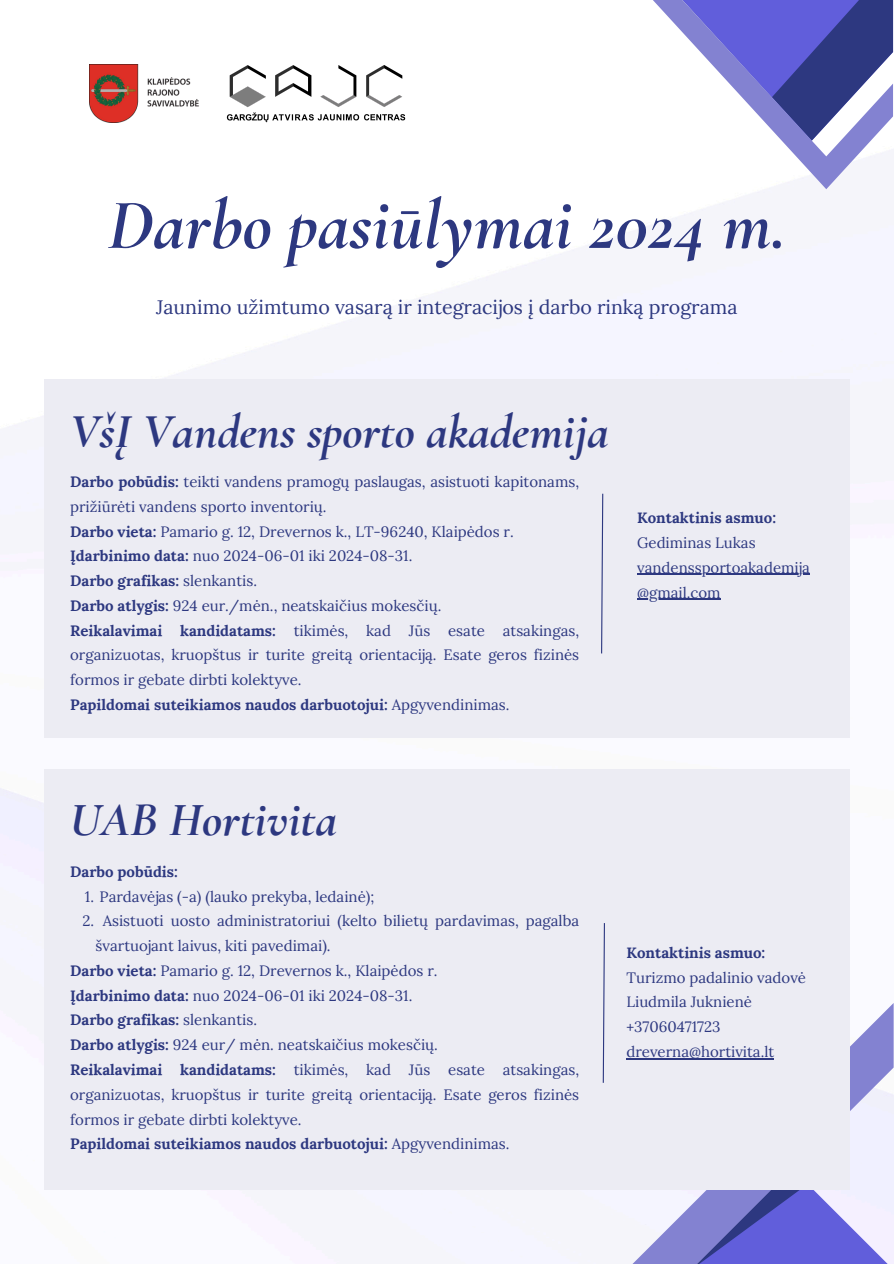
<style>
.page{position:relative;width:894px;height:1264px;background:#fff}
.page>*{position:absolute;margin:0;border:0;box-sizing:border-box;transform-origin:0 0}
.t1{font:italic 700 71.55px "Cormorant Garamond";color:#2d3880}
.t2{font:italic 700 49.05px "Cormorant Garamond";color:#2d3880}
.t3{font:19.65px "Lora";color:#2d3880}
.t4{font:15px/24.8px "Lora";color:#2d3880}
.t5{font:700 15px "Lora";color:#2d3880}
.s1{font-weight:700}
.s2{font-weight:400}
</style>
<div class="page">
<img style="left:0;top:0;width:893px;height:1190px">
<svg style="left:650px;top:0;width:242px;height:189px"></svg>
<svg style="left:626px;top:1002px;width:267px;height:261px;fill:#f0f0fa"></svg>
<svg style="left:691px;top:1168px;width:202px;height:95px"></svg>
<img style="left:89px;top:64px;width:121px;height:58px">
<img style="left:226px;top:64px;width:179px;height:58px">
<div style="left:44px;top:380px;width:804px;height:358px;background:#ececf3"></div>
<hr style="left:637px;top:574px;width:172px;height:1px;background:#2d3880">
<hr style="left:637px;top:598px;width:83px;height:1px;background:#2d3880">
<svg style="left:601px;top:493px;width:2px;height:161px"></svg>
<div style="left:44px;top:769px;width:804px;height:420px;background:#ececf3"></div>
<hr style="left:626px;top:1058px;width:148px;height:1px;background:#2d3880">
<svg style="left:602px;top:923px;width:3px;height:160px"></svg>
<p class="t1" style="left:107px;top:182px;width:680px">Darbo pasiūlymai 2024 m.</p>
<h1 class="t3" style="left:156px;top:294px;width:582px">Jaunimo užimtumo vasarą ir integracijos į darbo rinką programa</h1>
<h3 class="t2" style="left:70px;top:402px;width:540px">VšĮ Vandens sporto akademija</h3>
<h2 class="t4" style="left:70px;top:469px;width:510px"><span class="s1">Darbo pobūdis:</span> teikti vandens pramogų paslaugas, asistuoti kapitonams, prižiūrėti vandens sporto inventorių.</h2>
<p class="t4" style="left:70px;top:518px;width:445px"><span class="s1">Darbo vieta:</span> Pamario g. 12, Drevernos k., LT-96240, Klaipėdos r.</p>
<p class="t4" style="left:70px;top:543px;width:344px"><span class="s1">Įdarbinimo data:</span> nuo 2024-06-01 iki 2024-08-31.</p>
<p class="t5" style="left:70px;top:571px;width:188px">Darbo grafikas: <span class="s2">slenkantis.</span></p>
<p class="t4" style="left:70px;top:593px;width:372px"><span class="s1">Darbo atlygis:</span> 924 eur./mėn., neatskaičius mokesčių.</p>
<p class="t4" style="left:70px;top:617px;width:510px;text-align:justify"><span class="s1">Reikalavimai kandidatams:</span> tikimės, kad Jūs esate atsakingas, organizuotas, kruopštus ir turite greitą orientaciją. Esate geros fizinės formos ir gebate dirbti kolektyve.</p>
<p class="t5" style="left:70px;top:695px;width:440px">Papildomai suteikiamos naudos darbuotojui: <span class="s2">Apgyvendinimas.</span></p>
<p class="t5" style="left:637px;top:508px;width:140px">Kontaktinis asmuo:</p>
<p class="t4" style="left:637px;top:530px;width:120px">Gediminas Lukas</p>
<p class="t4" style="left:637px;top:555px;width:174px">vandenssportoakademija</p>
<p class="t4" style="left:637px;top:579px;width:85px">@gmail.com</p>
<h2 class="t2" style="left:70px;top:789px;width:268px">UAB Hortivita</h2>
<h4 class="t5" style="left:70px;top:861px;width:109px">Darbo pobūdis:</h4>
<p class="t4" style="left:85px;top:883px;width:291px">1. Pardavėjas (-a) (lauko prekyba, ledainė);</p>
<p class="t4" style="left:96px;top:908px;width:485px;text-indent:7px">Asistuoti uosto administratoriui (kelto bilietų pardavimas, pagalba švartuojant laivus, kiti pavedimai).</p>
<p class="t4" style="left:82px;top:908px;width:13px">2.</p>
<p class="t4" style="left:70px;top:958px;width:369px"><span class="s1">Darbo vieta:</span> Pamario g. 12, Drevernos k., Klaipėdos r.</p>
<p class="t4" style="left:70px;top:982px;width:344px"><span class="s1">Įdarbinimo data:</span> nuo 2024-06-01 iki 2024-08-31.</p>
<p class="t5" style="left:70px;top:1010px;width:188px">Darbo grafikas: <span class="s2">slenkantis.</span></p>
<p class="t4" style="left:70px;top:1032px;width:369px"><span class="s1">Darbo atlygis:</span> 924 eur/ mėn. neatskaičius mokesčių.</p>
<p class="t4" style="left:70px;top:1057px;width:510px;text-align:justify"><span class="s1">Reikalavimai kandidatams:</span> tikimės, kad Jūs esate atsakingas, organizuotas, kruopštus ir turite greitą orientaciją. Esate geros fizinės formos ir gebate dirbti kolektyve.</p>
<p class="t5" style="left:70px;top:1134px;width:440px">Papildomai suteikiamos naudos darbuotojui: <span class="s2">Apgyvendinimas.</span></p>
<p class="t5" style="left:626px;top:942px;width:140px">Kontaktinis asmuo:</p>
<p class="t4" style="left:626px;top:964px;width:181px">Turizmo padalinio vadovė</p>
<p class="t4" style="left:626px;top:989px;width:127px">Liudmila Juknienė</p>
<p class="t4" style="left:626px;top:1014px;width:96px">+37060471723</p>
<p class="t4" style="left:626px;top:1039px;width:149px">dreverna@hortivita.lt</p>
</div>
